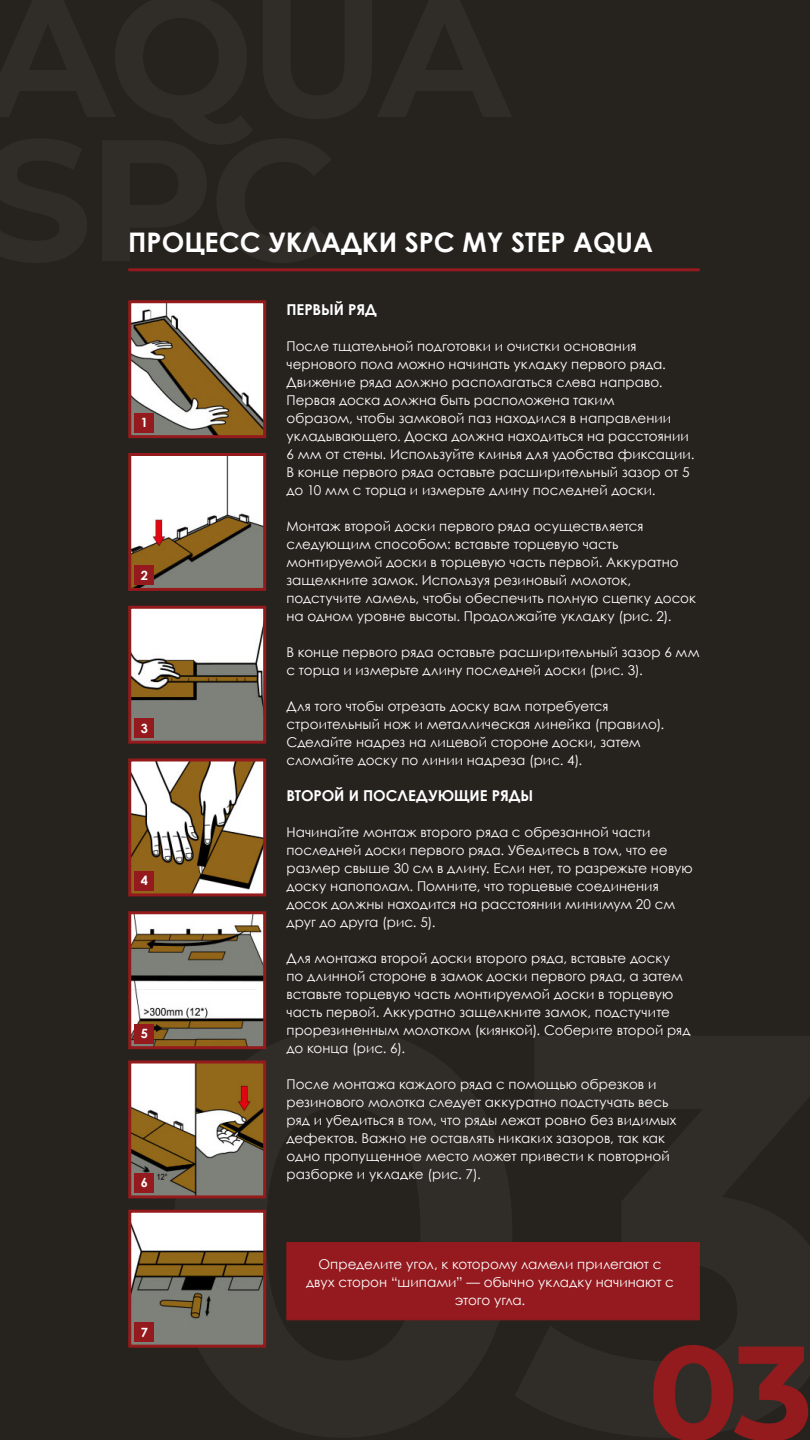
<style>
.page{position:relative;width:810px;height:1440px;background:#26231f}
.page>*{position:absolute;margin:0;border:0;box-sizing:border-box;transform-origin:0 0}
.t1{font:700 564.6px "Montserrat";color:#fff}
.t2{font:700 172.5px "Montserrat";color:#fff}
.Section_Numbers{font:700 133.5px "Montserrat";color:#931a1d}
.Section_Headlines{font:700 27px "Century Gothic";color:#fff}
._8_pt_Small_Text{font:700 15px "Century Gothic";letter-spacing:-.005em;color:#fff}
._8_pt_Small_Text-2{font:13.5px/18px "Century Gothic";letter-spacing:.005em;color:#fff}
.t3{font:700 12.75px "Century Gothic";color:#fff}
</style>
<div class="page">
<hr style="left:128px;top:268px;width:572px;height:3px;background:#941a1f">
<img style="left:132px;top:304px;width:130px;height:130px">
<div style="left:128px;top:300px;width:138px;height:138px;border:3px solid #941a1c"></div>
<div style="left:135px;top:413px;width:19px;height:19px;background:#951a1d"></div>
<img style="left:132px;top:457px;width:130px;height:130px">
<div style="left:128px;top:453px;width:138px;height:138px;border:3px solid #941a1c"></div>
<div style="left:135px;top:565px;width:19px;height:20px;background:#951a1d"></div>
<img style="left:132px;top:610px;width:130px;height:130px">
<div style="left:128px;top:606px;width:138px;height:138px;border:3px solid #941a1c"></div>
<div style="left:135px;top:718px;width:19px;height:20px;background:#951a1d"></div>
<img style="left:132px;top:763px;width:130px;height:129px">
<div style="left:128px;top:759px;width:138px;height:137px;border:3px solid #941a1c"></div>
<div style="left:135px;top:871px;width:19px;height:20px;background:#951a1d"></div>
<img style="left:132px;top:915px;width:130px;height:130px">
<div style="left:128px;top:911px;width:138px;height:138px;border:3px solid #941a1c"></div>
<div style="left:135px;top:1024px;width:19px;height:20px;background:#951a1d"></div>
<img style="left:132px;top:1064px;width:130px;height:130px">
<div style="left:128px;top:1060px;width:138px;height:138px;border:3px solid #941a1c"></div>
<div style="left:135px;top:1173px;width:19px;height:20px;background:#951a1d"></div>
<img style="left:132px;top:1214px;width:130px;height:130px">
<div style="left:128px;top:1210px;width:138px;height:138px;border:3px solid #941a1c"></div>
<div style="left:135px;top:1322px;width:19px;height:20px;background:#951a1d"></div>
<div style="left:286px;top:1242px;width:414px;height:78px;background:#941a1f"></div>
<h2 class="t2" style="left:-18px;top:75px;width:356px">SPC</h2>
<p class="_8_pt_Small_Text" style="left:286px;top:298px;width:92px">ПЕРВЫЙ РЯД</p>
<p class="_8_pt_Small_Text-2" style="left:286px;top:337px;width:409px">После тщательной подготовки и очистки основания чернового пола можно начинать укладку первого ряда.<br>Движение ряда должно располагаться слева направо.<br>Первая доска должна быть расположена таким<br>образом, чтобы замковой паз находился в направлении укладывающего. Доска должна находиться на расстоянии 6 мм от стены. Используйте клинья для удобства фиксации.<br>В конце первого ряда оставьте расширительный зазор от 5 до 10 мм с торца и измерьте длину последней доски.</p>
<p class="_8_pt_Small_Text-2" style="left:286px;top:517px;width:411px">Монтаж второй доски первого ряда осуществляется следующим способом: вставьте торцевую часть монтируемой доски в торцевую часть первой. Аккуратно защелкните замок. Используя резиновый молоток, подстучите ламель, чтобы обеспечить полную сцепку досок на одном уровне высоты. Продолжайте укладку (рис. 2).</p>
<p class="_8_pt_Small_Text-2" style="left:286px;top:643px;width:415px">В конце первого ряда оставьте расширительный зазор 6 мм с торца и измерьте длину последней доски (рис. 3).</p>
<p class="_8_pt_Small_Text-2" style="left:286px;top:697px;width:379px">Для того чтобы отрезать доску вам потребуется строительный нож и металлическая линейка (правило).<br>Сделайте надрез на лицевой стороне доски, затем сломайте доску по линии надреза (рис. 4).</p>
<p class="_8_pt_Small_Text" style="left:286px;top:784px;width:248px">ВТОРОЙ И ПОСЛЕДУЮЩИЕ РЯДЫ</p>
<p class="_8_pt_Small_Text-2" style="left:286px;top:823px;width:408px">Начинайте монтаж второго ряда с обрезанной части последней доски первого ряда. Убедитесь в том, что ее размер свыше 30 см в длину. Если нет, то разрежьте новую доску напополам. Помните, что торцевые соединения досок должны находится на расстоянии минимум 20 см</p>
<p class="_8_pt_Small_Text-2" style="left:286px;top:913px;width:151px">друг до друга (рис. 5).</p>
<p class="_8_pt_Small_Text-2" style="left:286px;top:949px;width:406px">Для монтажа второй доски второго ряда, вставьте доску<br>по длинной стороне в замок доски первого ряда, а затем вставьте торцевую часть монтируемой доски в торцевую часть первой. Аккуратно защелкните замок, подстучите прорезиненным молотком (киянкой). Соберите второй ряд до конца (рис. 6).</p>
<p class="_8_pt_Small_Text-2" style="left:286px;top:1075px;width:391px">После монтажа каждого ряда с помощью обрезков и резинового молотка следует аккуратно подстучать весь ряд и убедиться в том, что ряды лежат ровно без видимых дефектов. Важно не оставлять никаких зазоров, так как одно пропущенное место может привести к повторной разборке и укладке (рис. 7).</p>
<p class="Section_Headlines" style="left:128px;top:222px;width:526px">ПРОЦЕСС УКЛАДКИ SPC MY STEP AQUA</p>
<p class="t3" style="left:141px;top:413px;width:9px">1</p>
<p class="t3" style="left:141px;top:566px;width:9px">2</p>
<p class="t3" style="left:141px;top:718px;width:9px">3</p>
<p class="t3" style="left:141px;top:871px;width:9px">4</p>
<h1 class="t1" style="left:152px;top:823px;width:699px">03</h1>
<p class="t3" style="left:141px;top:1024px;width:9px">5</p>
<p class="t3" style="left:141px;top:1173px;width:9px">6</p>
<p class="_8_pt_Small_Text-2" style="left:306px;top:1255px;width:369px;text-align:center">Определите угол, к которому ламели прилегают с двух сторон “шипами” — обычно укладку начинают с этого угла.</p>
<p class="t3" style="left:141px;top:1322px;width:9px">7</p>
<p class="Section_Numbers" style="left:648px;top:1296px;width:167px">03</p>
</div>
